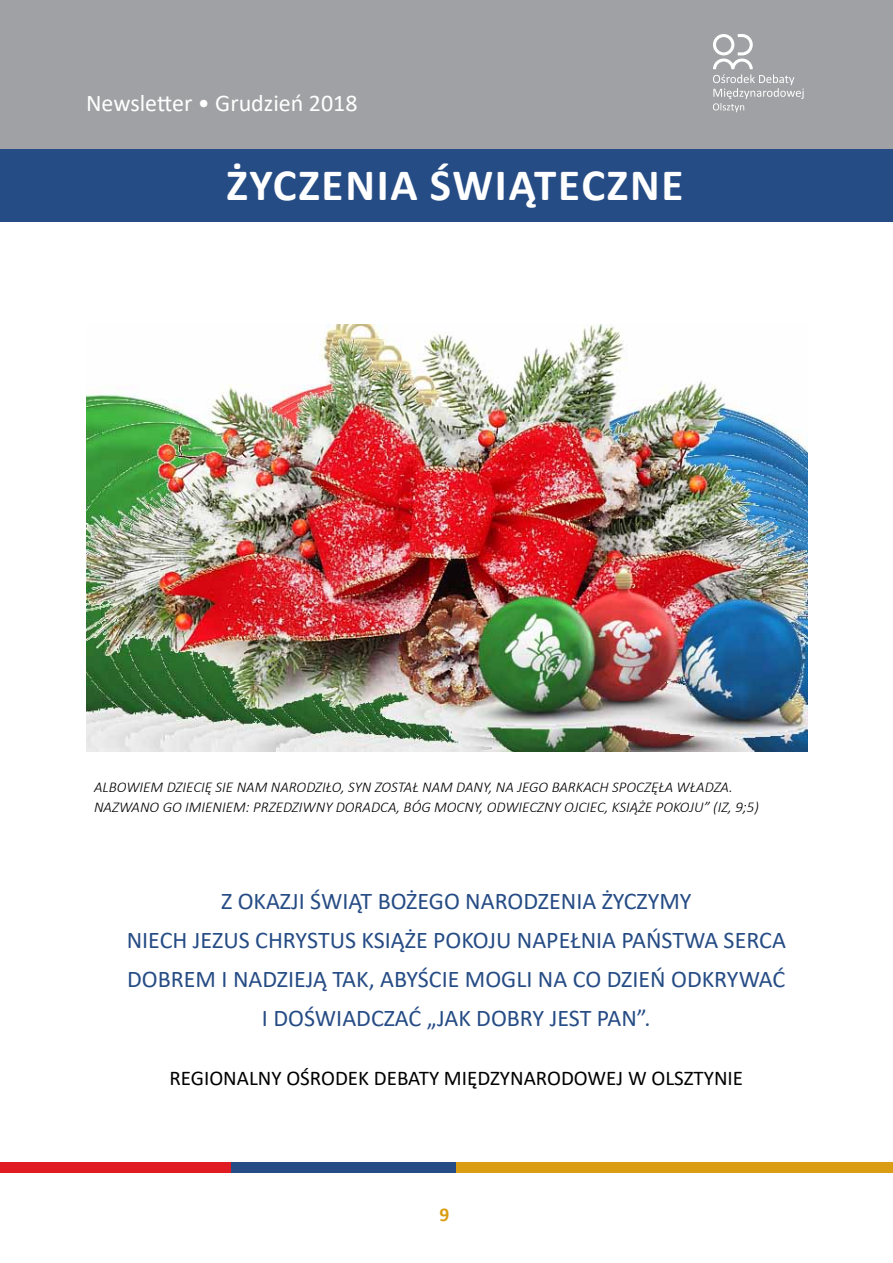
<style>
.page{position:relative;width:893px;height:1263px;background:#fff}
.page>*{position:absolute;margin:0;border:0;box-sizing:border-box;transform-origin:0 0}
.t1{font:700 45px "Calibri";color:#fff}
.t2{font:24px "Calibri";color:#264c85}
.t3{font:24px "Calibri";color:#fff}
.t4{font:21px "Calibri";color:#000}
.t5{font:700 19.5px "Calibri";color:#da9d13}
.t6{font:italic 300 15px/19.5px "Calibri";color:#000}
</style>
<div class="page">
<div style="left:0;top:0;width:893px;height:149px;background:#9fa1a4"></div>
<svg style="left:713px;top:34px;width:91px;height:78px"></svg>
<div style="left:456px;top:1162px;width:437px;height:11px;background:#da9d13"></div>
<div style="left:231px;top:1162px;width:225px;height:11px;background:#264c85"></div>
<div style="left:0;top:1162px;width:231px;height:11px;background:#e11b22"></div>
<div style="left:0;top:150px;width:893px;height:72px;background:#264c85"></div>
<img style="left:86px;top:324px;width:722px;height:427px">
<p class="t3" style="left:86px;top:87px;width:273px">Newsletter • Grudzień 2018</p>
<h1 class="t1" style="left:226px;top:154px;width:48px">ŻYCZENIA</h1>
<h1 class="t1" style="left:430px;top:154px;width:130px">ŚWI ĄTECZNE</h1>
<p class="t6" style="left:94px;top:777px;width:666px">ALBOWIEM DZIECIĘ SIE NAM NARODZIŁO, SYN ZOSTAŁ NAM DANY, NA JEGO BARKACH SPOCZĘŁA WŁADZA.<br>NAZWANO GO IMIENIEM: PRZEDZIWNY DORADCA, BÓG MOCNY, ODWIECZNY OJCIEC, KSIĄŻE POKOJU” (IZ, 9;5)</p>
<p class="t2" style="left:221px;top:885px;width:29px">Z OKAZJI</p>
<p class="t2" style="left:310px;top:885px;width:25px">ŚWIĄT</p>
<p class="t2" style="left:378px;top:885px;width:118px">BOŻEGO NARODZE</p>
<p class="t2" style="left:561px;top:885px;width:67px">NIA ŻYCZYMY</p>
<p class="t2" style="left:127px;top:924px;width:27px">NIECH</p>
<p class="t2" style="left:193px;top:924px;width:13px">JEZUS</p>
<p class="t2" style="left:255px;top:924px;width:14px">CHRYSTUS</p>
<p class="t2" style="left:362px;top:924px;width:12px">KSIĄ</p>
<p class="t2" style="left:405px;top:924px;width:55px">ŻE POKOJU</p>
<p class="t2" style="left:517px;top:924px;width:160px">NAPEŁNIA PAŃSTWA</p>
<p class="t2" style="left:724px;top:924px;width:14px">SERCA</p>
<p class="t2" style="left:127px;top:963px;width:59px">DOBREM</p>
<p class="t2" style="left:222px;top:963px;width:40px">I NADZIEJĄ</p>
<p class="t2" style="left:332px;top:963px;width:286px">TAK, ABYŚCIE MOGLI NA CO DZIE</p>
<p class="t2" style="left:650px;top:963px;width:37px">Ń ODKRYWA</p>
<p class="t2" style="left:773px;top:963px;width:14px">Ć</p>
<p class="t2" style="left:262px;top:1002px;width:68px">IDOŚWIADCZA</p>
<p class="t2" style="left:409px;top:1002px;width:153px">Ć „JAK DOBRYJEST</p>
<p class="t2" style="left:597px;top:1002px;width:55px">PAN”.</p>
<p class="t4" style="left:169px;top:1063px;width:153px">REGIO NALNY OŚRODEK</p>
<p class="t4" style="left:374px;top:1063px;width:164px">DEBATY MIĘDZYNARODOWEJ</p>
<p class="t4" style="left:628px;top:1063px;width:35px">W OLSZTY</p>
<p class="t4" style="left:714px;top:1063px;width:21px">NIE</p>
<p class="t5" style="left:439px;top:1201px;width:11px">9</p>
</div>
